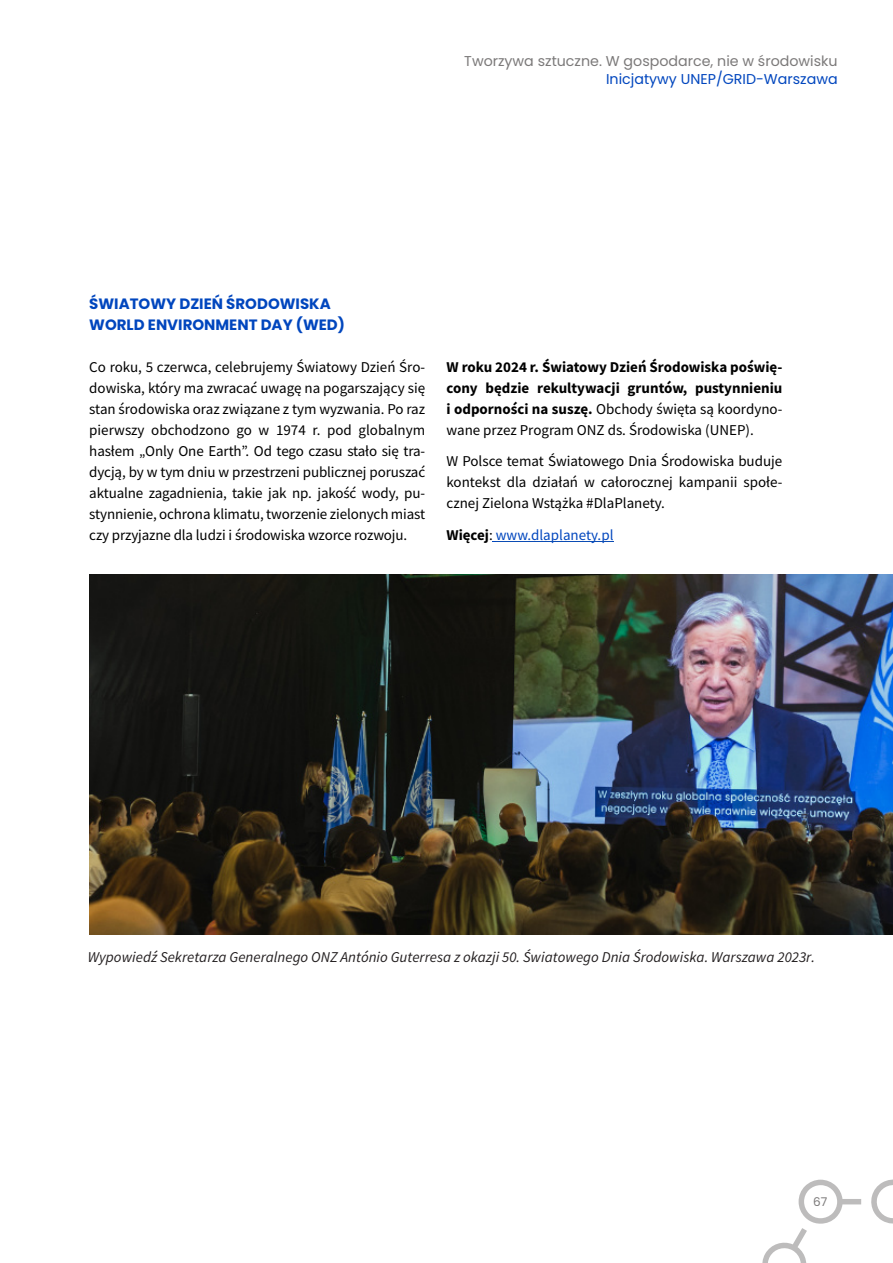
<style>
.page{position:relative;width:893px;height:1263px;background:#fff}
.page>*{position:absolute;margin:0;border:0;box-sizing:border-box;transform-origin:0 0}
.t1{font:15px/21px "Source Sans Pro";letter-spacing:-.01em;color:#000;text-align:justify}
.t2{font:700 15px/21px "Source Sans Pro";color:#000;text-align:justify}
.t3{font:italic 15px "Source Sans Pro";color:#231f20}
.t4{font:700 15px/21px "Poppins";color:#0046be}
.t5{font:15px "Source Sans Pro";color:#0046be}
.t6{font:14.25px "Poppins";color:#7b7979}
.t7{font:14.25px "Poppins";color:#0046be}
.t8{font:12px "Poppins";color:#7b7979}
.s1{font-weight:400}
.s2{font-weight:700;color:#000}
.s3{color:#000}
</style>
<div class="page">
<img style="left:89px;top:574px;width:804px;height:360px">
<svg style="left:762px;top:1179px;width:131px;height:84px"></svg>
<hr style="left:496px;top:541px;width:117px;height:1px;background:#0b4cb4">
<p class="t6" style="left:464px;top:51px;width:375px">Tworzywa sztuczne. W gospodarce, nie w środowisku</p>
<p class="t7" style="left:606px;top:69px;width:233px">Inicjatywy UNEP/GRID-Warszawa</p>
<p class="t4" style="left:89px;top:293px;width:257px">ŚWIATOWY DZIEŃ ŚRODOWISKA<br>WORLD ENVIRONMENT DAY (WED)</p>
<p class="t1" style="left:89px;top:357px;width:337px">Co roku, 5 czerwca, celebrujemy Światowy Dzień Śro&shy;dowiska, który ma zwracać uwagę na pogarszający się stan środowiska oraz związane z tym wyzwania. Po raz pierwszy obchodzono go w 1974 r. pod globalnym hasłem „Only One Earth”. Od tego czasu stało się tra&shy;dycją, by w tym dniu w przestrzeni publicznej poruszać aktualne zagadnienia, takie jak np. jakość wody, pu&shy;stynnienie, ochrona klimatu, tworzenie zielonych miast czy przyjazne dla ludzi i środowiska wzorce rozwoju.</p>
<p class="t2" style="left:446px;top:357px;width:337px">W roku 2024 r. Światowy Dzień Środowiska poświę&shy;cony będzie rekultywacji gruntów, pustynnieniu i odporności na suszę. <span class="s1">Obchody święta są koordyno&shy;wane przez Program ONZ ds. Środowiska (UNEP).</span></p>
<p class="t1" style="left:446px;top:452px;width:337px">W Polsce temat Światowego Dnia Środowiska buduje kontekst dla działań w całorocznej kampanii społe&shy;cznej Zielona Wstążka #DlaPlanety.</p>
<p class="t5" style="left:446px;top:528px;width:168px"><span class="s2">Więcej</span><span class="s3">:</span> www.dlaplanety.pl</p>
<p class="t3" style="left:88px;top:951px;width:729px">Wypowiedź Sekretarza Generalnego ONZ António Guterresa z okazji 50. Światowego Dnia Środowiska. Warszawa 2023r.</p>
<p class="t8" style="left:813px;top:1193px;width:16px">67</p>
</div>
